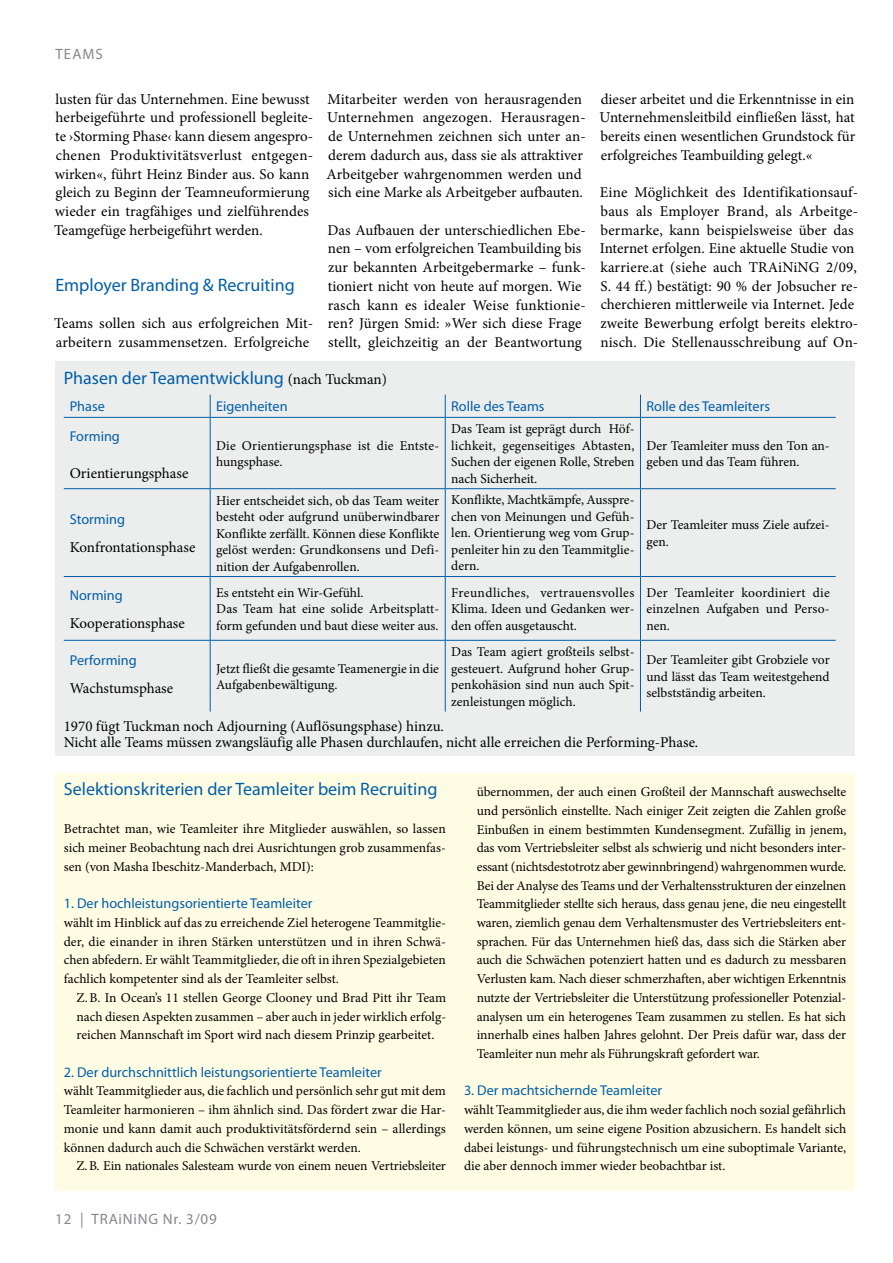
<style>
.page{position:relative;width:893px;height:1263px;background:#fff}
.page>*{position:absolute;margin:0;border:0;box-sizing:border-box;transform-origin:0 0}
.t1{font:18px "Myriad Pro";color:#005ea8}
.t2{font:15px/18.8px "Minion Pro";letter-spacing:.005em;color:#000}
.t3{font:15px "Myriad Pro";letter-spacing:.055em;color:#87888a}
.t4{font:14.25px "Myriad Pro";color:#005ea8}
.t5{font:13.5px/18.8px "Minion Pro";color:#000;text-align:justify}
.s1{font-family:"Minion Pro";font-size:15px;color:#000}
</style>
<div class="page">
<div style="left:55px;top:773px;width:800px;height:418px;background:#fffce4"></div>
<div style="left:55px;top:362px;width:800px;height:394px;background:#eceded"></div>
<svg style="left:210px;top:395px;width:1px;height:22px"></svg>
<svg style="left:445px;top:395px;width:1px;height:22px"></svg>
<svg style="left:640px;top:395px;width:1px;height:22px"></svg>
<hr style="left:64px;top:417px;width:146px;height:1px;background:#005ea8">
<hr style="left:210px;top:417px;width:235px;height:1px;background:#005ea8">
<hr style="left:210px;top:418px;width:1px;height:70px;background:#005ea8">
<hr style="left:445px;top:417px;width:195px;height:1px;background:#005ea8">
<hr style="left:445px;top:418px;width:1px;height:70px;background:#005ea8">
<hr style="left:640px;top:417px;width:196px;height:1px;background:#005ea8">
<hr style="left:640px;top:418px;width:1px;height:70px;background:#005ea8">
<hr style="left:64px;top:488px;width:146px;height:1px;background:#005ea8">
<hr style="left:210px;top:488px;width:235px;height:1px;background:#005ea8">
<hr style="left:210px;top:489px;width:1px;height:87px;background:#005ea8">
<hr style="left:445px;top:488px;width:195px;height:1px;background:#005ea8">
<hr style="left:445px;top:489px;width:1px;height:87px;background:#005ea8">
<hr style="left:640px;top:488px;width:196px;height:1px;background:#005ea8">
<hr style="left:640px;top:489px;width:1px;height:87px;background:#005ea8">
<hr style="left:64px;top:576px;width:146px;height:1px;background:#005ea8">
<hr style="left:210px;top:576px;width:235px;height:1px;background:#005ea8">
<hr style="left:210px;top:577px;width:1px;height:63px;background:#005ea8">
<hr style="left:445px;top:576px;width:195px;height:1px;background:#005ea8">
<hr style="left:445px;top:577px;width:1px;height:63px;background:#005ea8">
<hr style="left:640px;top:576px;width:196px;height:1px;background:#005ea8">
<hr style="left:640px;top:577px;width:1px;height:63px;background:#005ea8">
<hr style="left:64px;top:640px;width:146px;height:1px;background:#005ea8">
<hr style="left:210px;top:640px;width:235px;height:1px;background:#005ea8">
<hr style="left:210px;top:641px;width:1px;height:71px;background:#005ea8">
<hr style="left:445px;top:640px;width:195px;height:1px;background:#005ea8">
<hr style="left:445px;top:641px;width:1px;height:71px;background:#005ea8">
<hr style="left:640px;top:640px;width:196px;height:1px;background:#005ea8">
<hr style="left:640px;top:641px;width:1px;height:71px;background:#005ea8">
<p class="t3" style="left:55px;top:45px;width:49px">Teams</p>
<p class="t2" style="left:54px;top:90px;width:261px">lusten für das Unternehmen. Eine bewusst herbeigeführte und professionell begleite&shy;te ›Storming Phase‹ kann diesem angespro&shy;chenen Produktivitätsverlust entgegen&shy;wirken«, führt Heinz Binder aus. So kann gleich zu Beginn der Teamneuformierung wieder ein tragfähiges und zielführendes Teamgefüge herbeigeführt werden.</p>
<h1 class="t1" style="left:55px;top:274px;width:241px">Employer Branding &amp; Recruiting</h1>
<p class="t2" style="left:54px;top:314px;width:261px">Teams sollen sich aus erfolgreichen Mit&shy;arbeitern zusammensetzen. Erfolgreiche</p>
<p class="t2" style="left:327px;top:90px;width:261px">Mitarbeiter werden von herausragenden Unternehmen angezogen. Herausragen&shy;de Unternehmen zeichnen sich unter an&shy;derem dadurch aus, dass sie als attraktiver Arbeitgeber wahrgenommen werden und sich eine Marke als Arbeitgeber aufbauten.</p>
<p class="t2" style="left:327px;top:221px;width:260px">Das Aufbauen der unterschiedlichen Ebe&shy;nen – vom erfolgreichen Teambuilding bis zur bekannten Arbeitgebermarke – funk&shy;tioniert nicht von heute auf morgen. Wie rasch kann es idealer Weise funktionie&shy;ren? Jürgen Smid: »Wer sich diese Frage stellt, gleichzeitig an der Beantwortung</p>
<p class="t2" style="left:600px;top:90px;width:257px;text-align:justify">dieser arbeitet und die Erkenntnisse in ein Unternehmensleitbild einfließen lässt, hat bereits einen wesentlichen Grundstock für erfolgreiches Teambuilding gelegt.«</p>
<p class="t2" style="left:600px;top:183px;width:260px">Eine Möglichkeit des Identifikationsauf&shy;baus als Employer Brand, als Arbeitge&shy;bermarke, kann beispielsweise über das Internet erfolgen. Eine aktuelle Studie von karriere.at (siehe auch TRAiNiNG 2/09, S. 44 ff.) bestätigt: 90 % der Jobsucher re&shy;cherchieren mittlerweile via Internet. Jede zweite Bewerbung erfolgt bereits elektro&shy;nisch. Die Stellenausschreibung auf On-</p>
<h1 class="t1" style="left:64px;top:367px;width:325px">Phasen der Teamentwicklung <span class="s1">(nach Tuckman)</span></h1>
<p class="t4" style="left:70px;top:398px;width:37px">Phase</p>
<p class="t4" style="left:216px;top:398px;width:73px">Eigenheiten</p>
<p class="t4" style="left:451px;top:398px;width:95px">Rolle des Teams</p>
<p class="t4" style="left:646px;top:398px;width:125px">Rolle des Teamleiters</p>
<p class="t4" style="left:70px;top:427px;width:52px">Forming</p>
<p class="t2" style="left:70px;top:464px;width:120px">Orientierungsphase</p>
<p class="t5" style="left:451px;top:421px;width:185px;line-height:16.5px">Das Team ist geprägt durch Höf&shy;lichkeit, gegenseitiges Abtasten, Suchen der eigenen Rolle, Streben nach Sicherheit.</p>
<p class="t5" style="left:216px;top:437px;width:225px;line-height:16.5px">Die Orientierungsphase ist die Entste&shy;hungsphase.</p>
<p class="t5" style="left:646px;top:437px;width:185px;line-height:16.5px">Der Teamleiter muss den Ton an&shy;geben und das Team führen.</p>
<p class="t4" style="left:70px;top:510px;width:57px">Storming</p>
<p class="t2" style="left:70px;top:538px;width:127px">Konfrontationsphase</p>
<p class="t4" style="left:70px;top:586px;width:55px">Norming</p>
<p class="t2" style="left:70px;top:614px;width:117px">Kooperationsphase</p>
<p class="t5" style="left:216px;top:492px;width:225px;line-height:16.5px">Hier entscheidet sich, ob das Team weiter besteht oder aufgrund unüberwindbarer Konflikte zerfällt. Können diese Konflikte gelöst werden: Grundkonsens und Defi&shy;nition der Aufgabenrollen.</p>
<p class="t5" style="left:451px;top:492px;width:185px;line-height:16.5px">Konflikte, Machtkämpfe, Ausspre&shy;chen von Meinungen und Gefüh&shy;len. Orientierung weg vom Grup&shy;penleiter hin zu den Teammitglie&shy;dern.</p>
<p class="t5" style="left:646px;top:517px;width:185px;line-height:16.5px">Der Teamleiter muss Ziele aufzei&shy;gen.</p>
<p class="t5" style="left:216px;top:584px;width:225px;line-height:16.5px;text-align:left">Es entsteht ein Wir-Gefühl.<br>Das Team hat eine solide Arbeitsplatt&shy;form gefunden und baut diese weiter aus.</p>
<p class="t5" style="left:451px;top:584px;width:185px;line-height:16.5px">Freundliches, vertrauensvolles Klima. Ideen und Gedanken wer&shy;den offen ausgetauscht.</p>
<p class="t5" style="left:646px;top:584px;width:185px;line-height:16.5px">Der Teamleiter koordiniert die einzelnen Aufgaben und Perso&shy;nen.</p>
<p class="t5" style="left:451px;top:644px;width:185px;line-height:16.5px">Das Team agiert großteils selbst&shy;gesteuert. Aufgrund hoher Grup&shy;penkohäsion sind nun auch Spit&shy;zenleistungen möglich.</p>
<p class="t5" style="left:646px;top:652px;width:185px;line-height:16.5px">Der Teamleiter gibt Grobziele vor und lässt das Team weitestgehend selbstständig arbeiten.</p>
<p class="t2" style="left:64px;top:718px;width:636px;line-height:16.5px">1970 fügt Tuckman noch Adjourning (Auflösungsphase) hinzu.<br>Nicht alle Teams müssen zwangsläufig alle Phasen durchlaufen, nicht alle erreichen die Performing-Phase.</p>
<p class="t4" style="left:70px;top:651px;width:69px">Performing</p>
<p class="t2" style="left:70px;top:679px;width:105px">Wachstumsphase</p>
<p class="t5" style="left:216px;top:660px;width:224px;line-height:16.5px">Jetzt fließt die gesamte Teamenergie in die<br>Aufgabenbewältigung.</p>
<h1 class="t1" style="left:64px;top:778px;width:375px">Selektionskriterien der Teamleiter beim Recruiting</h1>
<p class="t5" style="left:64px;top:820px;width:384px">Betrachtet man, wie Teamleiter ihre Mitglieder auswählen, so lassen sich meiner Beobachtung nach drei Ausrichtungen grob zusammenfas&shy;sen (von Masha Ibeschitz-Manderbach, MDI):</p>
<p class="t4" style="left:64px;top:895px;width:250px">1. Der hochleistungsorientierte Teamleiter</p>
<p class="t5" style="left:64px;top:913px;width:384px">wählt im Hinblick auf das zu erreichende Ziel heterogene Teammitglie&shy;der, die einander in ihren Stärken unterstützen und in ihren Schwä&shy;chen abfedern. Er wählt Teammitglieder, die oft in ihren Spezialgebieten fachlich kompetenter sind als der Teamleiter selbst.</p>
<p class="t5" style="left:77px;top:988px;width:371px">Z.B. In Ocean’s 11 stellen George Clooney und Brad Pitt ihr Team nach diesen Aspekten zusammen – aber auch in jeder wirklich erfolg&shy;reichen Mannschaft im Sport wird nach diesem Prinzip gearbeitet.</p>
<p class="t4" style="left:64px;top:1063px;width:320px">2. Der durchschnittlich leistungsorientierte Teamleiter</p>
<p class="t5" style="left:64px;top:1082px;width:384px">wählt Teammitglieder aus, die fachlich und persönlich sehr gut mit dem Teamleiter harmonieren – ihm ähnlich sind. Das fördert zwar die Har&shy;monie und kann damit auch produktivitätsfördernd sein – allerdings können dadurch auch die Schwächen verstärkt werden.</p>
<p class="t5" style="left:77px;top:1157px;width:371px">Z.B. Ein nationales Salesteam wurde von einem neuen Vertriebsleiter</p>
<p class="t3" style="left:55px;top:1210px;width:163px">12 | TRAiNiNG Nr. 3/09</p>
<p class="t5" style="left:477px;top:782px;width:371px">übernommen, der auch einen Großteil der Mannschaft auswechselte und persönlich einstellte. Nach einiger Zeit zeigten die Zahlen große Einbußen in einem bestimmten Kundensegment. Zufällig in jenem, das vom Vertriebsleiter selbst als schwierig und nicht besonders inter&shy;essant (nichtsdestotrotz aber gewinnbringend) wahrgenommen wurde.<br>Bei der Analyse des Teams und der Verhaltensstrukturen der einzelnen Teammitglieder stellte sich heraus, dass genau jene, die neu eingestellt waren, ziemlich genau dem Verhaltensmuster des Vertriebsleiters ent&shy;sprachen. Für das Unternehmen hieß das, dass sich die Stärken aber auch die Schwächen potenziert hatten und es dadurch zu messbaren Verlusten kam. Nach dieser schmerzhaften, aber wichtigen Erkenntnis nutzte der Vertriebsleiter die Unterstützung professioneller Potenzial&shy;analysen um ein heterogenes Team zusammen zu stellen. Es hat sich innerhalb eines halben Jahres gelohnt. Der Preis dafür war, dass der Teamleiter nun mehr als Führungskraft gefordert war.</p>
<p class="t4" style="left:464px;top:1082px;width:200px">3. Der machtsichernde Teamleiter</p>
<p class="t5" style="left:464px;top:1100px;width:384px">wählt Teammitglieder aus, die ihm weder fachlich noch sozial gefährlich werden können, um seine eigene Position abzusichern. Es handelt sich dabei leistungs- und führungstechnisch um eine suboptimale Variante, die aber dennoch immer wieder beobachtbar ist.</p>
</div>
